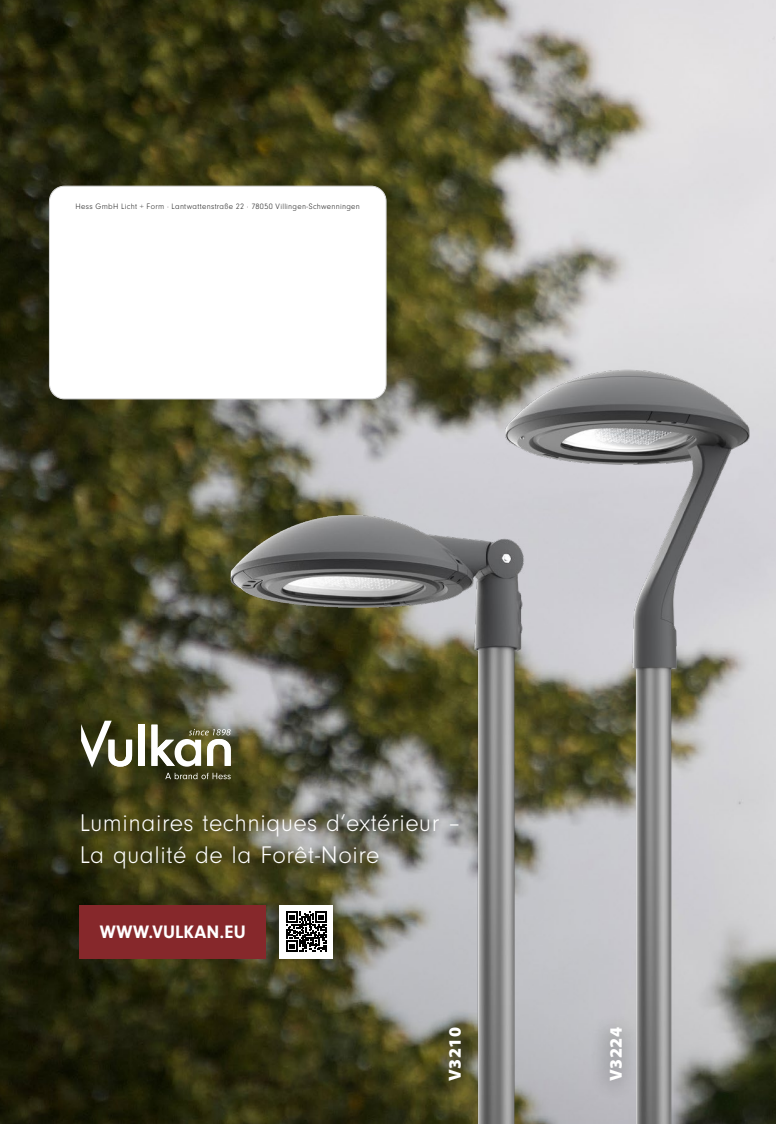
<style>
.page{position:relative;width:776px;height:1124px;background:#fff}
.page>*{position:absolute;margin:0;border:0;box-sizing:border-box;transform-origin:0 0}
.t1{font:300 25px/32.5px "Neuzeit Gro";letter-spacing:.025em;color:#fff}
.t2{font:700 18.75px "Neuzeit Gro";letter-spacing:.015em;color:#fff}
.t3{font:900 17.5px "Myriad Pro";letter-spacing:.025em;color:#fff}
.t4{font:300 8.12px "Neuzeit Gro";letter-spacing:.035em;color:#232323}
</style>
<div class="page">
<img style="left:0;top:0;width:776px;height:1123px">
<img style="left:472px;top:325px;width:304px;height:798px">
<img style="left:205px;top:459px;width:346px;height:664px">
<div style="left:49px;top:186px;width:337px;height:213px;background:#fff;border-radius:15px"></div>
<div style="left:49px;top:186px;width:337px;height:213px;border:1px solid #d6d6d6;border-radius:15px"></div>
<div style="left:80px;top:904px;width:186px;height:54px;background:#86282b"></div>
<div style="left:280px;top:904px;width:53px;height:54px;background:#fff"></div>
<svg style="left:286px;top:911px;width:41px;height:40px"></svg>
<div style="left:428px;top:1011px;width:50px;height:90px;background:#000;opacity:.5"></div>
<div style="left:589px;top:1011px;width:50px;height:90px;background:#000;opacity:.5"></div>
<div style="left:139px;top:724px;width:6px;height:41px;background:#fff"></div>
<svg style="left:81px;top:720px;width:51px;height:47px"></svg>
<svg style="left:165px;top:772px;width:66px;height:7px"></svg>
<svg style="left:151px;top:724px;width:80px;height:42px"></svg>
<p class="t4" style="left:76px;top:202px;width:286px">Hess GmbH Licht + Form ∙ Lantwattenstraße 22 ∙ 78050 Villingen-Schwenningen</p>
<h1 class="t1" style="left:80px;top:806px;width:382px">Luminaires techniques d‘extérieur –<br>La qualité de la Forêt-Noire</h1>
<h2 class="t2" style="left:100px;top:921px;width:147px">WWW.VULKAN.EU</h2>
<h3 class="t3" style="left:443px;top:1080px;width:55px;rotate:-90deg">V3210</h3>
<h3 class="t3" style="left:604px;top:1080px;width:55px;rotate:-90deg">V3224</h3>
</div>
